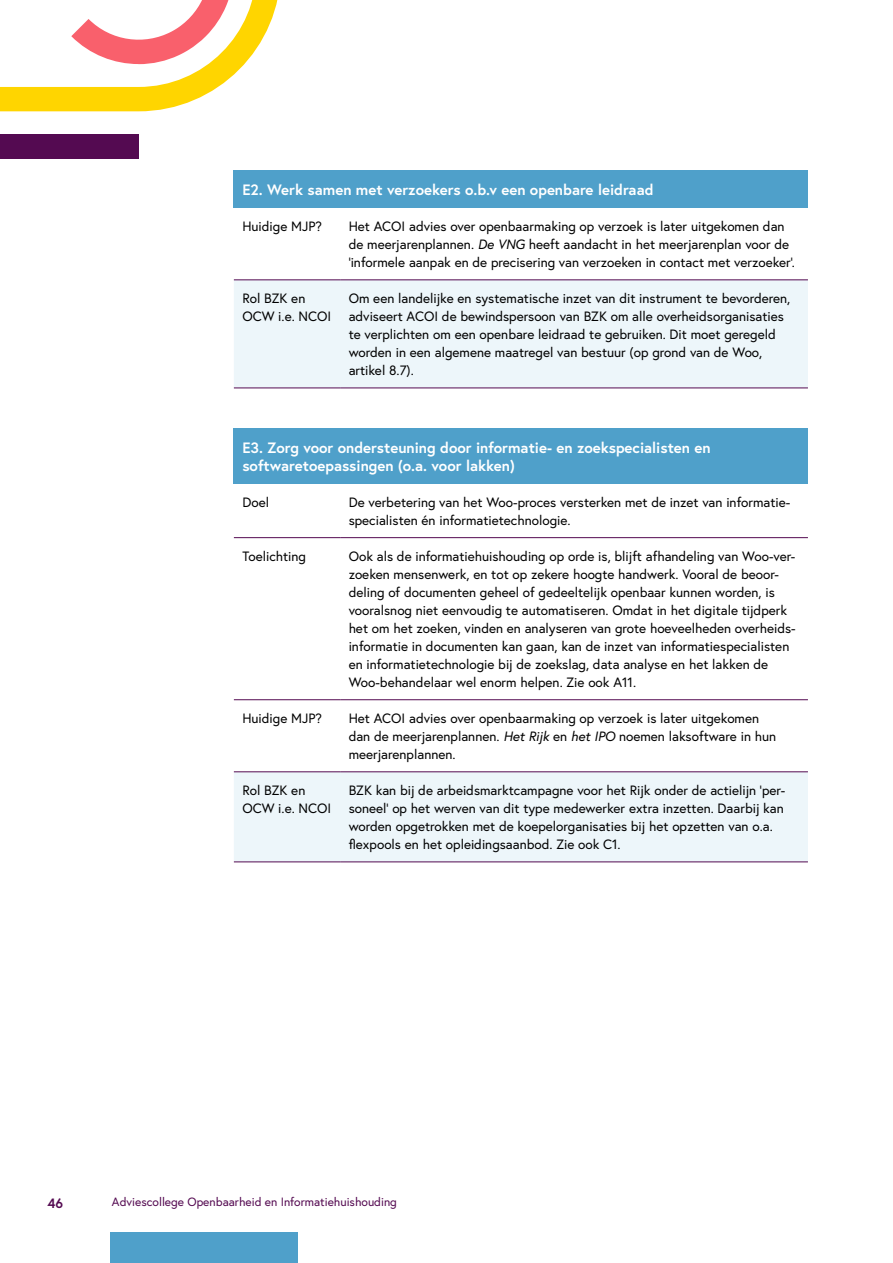
<style>
.page{position:relative;width:893px;height:1263px;background:#fff}
.page>*{position:absolute;margin:0;border:0;box-sizing:border-box;transform-origin:0 0}
.P_-_Tabel_KOP{font:700 15px/18px "Europa";color:#fff}
.P_-_Tabel_plat{font:13.5px/18px "Europa";color:#000}
.AUTO_-_Opsomming_bullets_tabel{font:13.5px/18px "Europa";color:#000}
.t1{font:700 13.5px "Europa";color:#540a51}
.t2{font:12px "Europa";color:#540a51}
.s1{font-style:italic}
</style>
<div class="page">
<div style="left:0;top:134px;width:139px;height:25px;background:#540a51"></div>
<svg style="left:0;top:0;width:278px;height:111px"></svg>
<div style="left:111px;top:1233px;width:187px;height:30px;background:#4fa0ca"></div>
<div style="left:234px;top:171px;width:574px;height:37px;background:#4fa0ca"></div>
<div style="left:234px;top:280px;width:574px;height:108px;background:#edf6fa"></div>
<hr style="left:234px;top:279px;width:106px;height:1px;background:#540a51">
<hr style="left:340px;top:279px;width:468px;height:1px;background:#540a51">
<hr style="left:234px;top:388px;width:106px;height:1px;background:#540a51">
<hr style="left:340px;top:388px;width:468px;height:1px;background:#540a51">
<div style="left:234px;top:428px;width:574px;height:56px;background:#4fa0ca"></div>
<div style="left:234px;top:772px;width:574px;height:89px;background:#edf6fa"></div>
<hr style="left:234px;top:771px;width:106px;height:1px;background:#540a51">
<hr style="left:340px;top:771px;width:468px;height:1px;background:#540a51">
<hr style="left:234px;top:861px;width:106px;height:1px;background:#540a51">
<hr style="left:340px;top:861px;width:468px;height:1px;background:#540a51">
<hr style="left:234px;top:537px;width:106px;height:1px;background:#540a51">
<hr style="left:340px;top:537px;width:468px;height:1px;background:#540a51">
<hr style="left:234px;top:699px;width:106px;height:1px;background:#540a51">
<hr style="left:340px;top:699px;width:468px;height:1px;background:#540a51">
<p class="P_-_Tabel_KOP" style="left:242px;top:180px;width:413px">E2. Werk samen met verzoekers o.b.v een openbare leidraad</p>
<p class="P_-_Tabel_plat" style="left:242px;top:217px;width:81px">Huidige MJP?</p>
<p class="P_-_Tabel_plat" style="left:349px;top:217px;width:448px">Het ACOI advies over openbaarmaking op verzoek is later uitgekomen dan de meerjarenplannen. <span class="s1">De VNG</span> heeft aandacht in het meerjarenplan voor de ‘informele aanpak en de precisering van verzoeken in contact met verzoeker’.</p>
<p class="P_-_Tabel_plat" style="left:242px;top:289px;width:90px">Rol BZK en<br>OCW i.e. NCOI</p>
<p class="AUTO_-_Opsomming_bullets_tabel" style="left:349px;top:289px;width:443px">Om een landelijke en systematische inzet van dit instrument te bevorderen, adviseert ACOI de bewindspersoon van BZK om alle overheidsorganisaties te verplichten om een openbare leidraad te gebruiken. Dit moet geregeld worden in een algemene maatregel van bestuur (op grond van de Woo, artikel 8.7).</p>
<p class="P_-_Tabel_KOP" style="left:242px;top:438px;width:470px">E3. Zorg voor ondersteuning door informatie- en zoekspecialisten en softwaretoepassingen (o.a. voor lakken)</p>
<p class="P_-_Tabel_plat" style="left:242px;top:493px;width:28px">Doel</p>
<p class="P_-_Tabel_plat" style="left:349px;top:493px;width:443px">De verbetering van het Woo-proces versterken met de inzet van informatie&shy;specialisten én informatietechnologie.</p>
<p class="P_-_Tabel_plat" style="left:242px;top:547px;width:65px">Toelichting</p>
<p class="P_-_Tabel_plat" style="left:349px;top:547px;width:449px">Ook als de informatiehuishouding op orde is, blijft afhandeling van Woo-ver&shy;zoeken mensenwerk, en tot op zekere hoogte handwerk. Vooral de beoor&shy;deling of documenten geheel of gedeeltelijk openbaar kunnen worden, is vooralsnog niet eenvoudig te automatiseren. Omdat in het digitale tijdperk het om het zoeken, vinden en analyseren van grote hoeveelheden overheids&shy;informatie in documenten kan gaan, kan de inzet van informatiespecialisten en informatietechnologie bij de zoekslag, data analyse en het lakken de Woo-behandelaar wel enorm helpen. Zie ook A11.</p>
<p class="P_-_Tabel_plat" style="left:242px;top:709px;width:81px">Huidige MJP?</p>
<p class="P_-_Tabel_plat" style="left:349px;top:709px;width:429px">Het ACOI advies over openbaarmaking op verzoek is later uitgekomen dan de meerjarenplannen. <span class="s1">Het Rijk</span> en <span class="s1">het IPO</span> noemen laksoftware in hun meerjarenplannen.</p>
<p class="P_-_Tabel_plat" style="left:242px;top:781px;width:90px">Rol BZK en<br>OCW i.e. NCOI</p>
<p class="P_-_Tabel_plat" style="left:349px;top:781px;width:438px">BZK kan bij de arbeidsmarktcampagne voor het Rijk onder de actielijn ‘per&shy;soneel’ op het werven van dit type medewerker extra inzetten. Daarbij kan worden opgetrokken met de koepelorganisaties bij het opzetten van o.a. flexpools en het opleidingsaanbod. Zie ook C1.</p>
<p class="t1" style="left:47px;top:1194px;width:17px">46</p>
<p class="t2" style="left:112px;top:1194px;width:286px">Adviescollege Openbaarheid en Informatiehuishouding</p>
</div>
